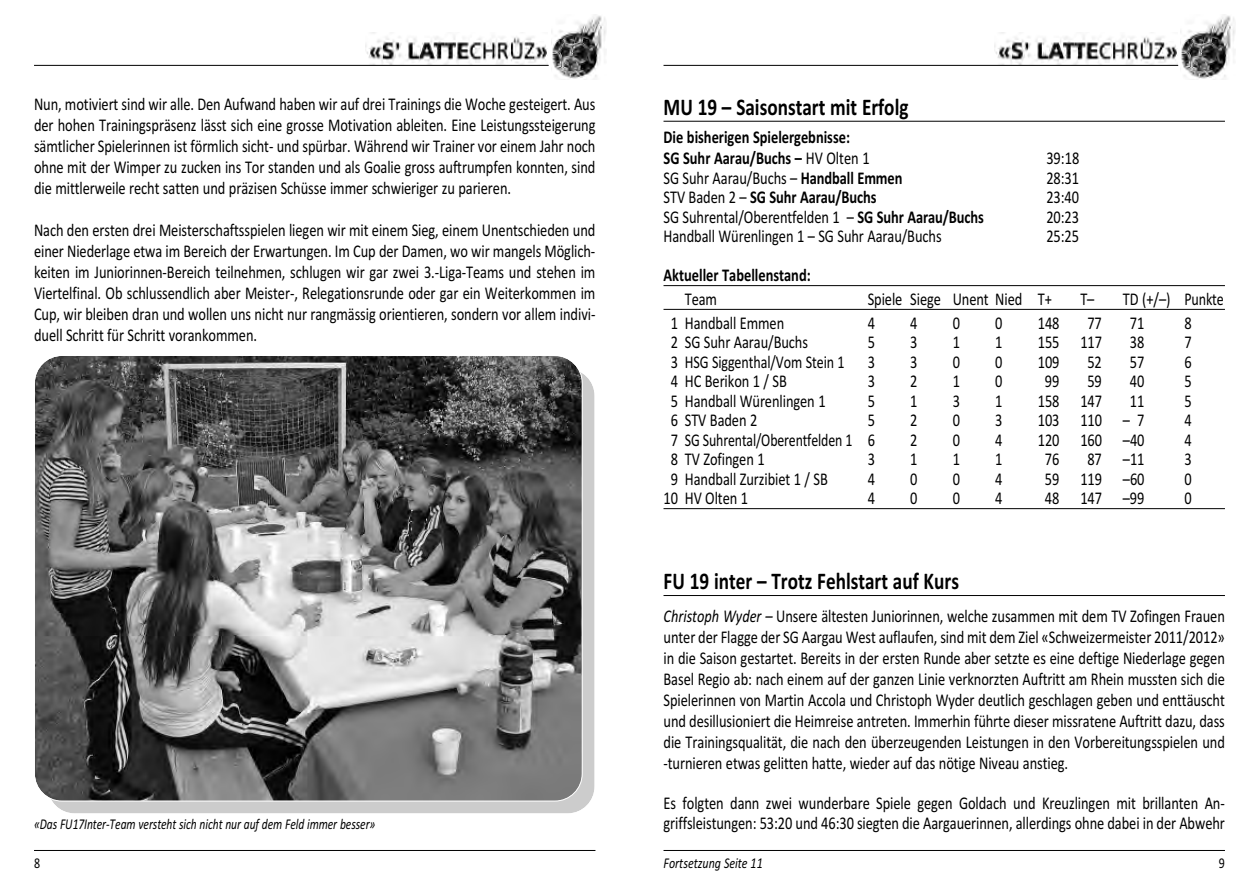
<style>
.page{position:relative;width:1259px;height:893px;background:#fff}
.page>*{position:absolute;margin:0;border:0;box-sizing:border-box;transform-origin:0 0}
.t1{font:700 24px "Calibri";color:#000;scale:.8 1}
.t2{font:18px/21px "Calibri";letter-spacing:-.005em;color:#000;text-align:justify;scale:.8 1}
.t3{font:700 18px/21px "Calibri";color:#000;scale:.8 1}
.t4{font:italic 15px "Calibri";letter-spacing:-.005em;color:#000;scale:.77 1}
.t5{font:italic 15px "Calibri";letter-spacing:-.005em;color:#000;scale:.8 1}
.t6{font:15px "Calibri";color:#000;scale:.8 1}
.s1{font-weight:400}
.s2{font-weight:700}
.s3{color:#fff}
.s4{font-style:italic}
</style>
<div class="page">
<hr style="left:663px;top:850px;width:562px;height:1px;background:#000">
<hr style="left:34px;top:850px;width:561px;height:1px;background:#000">
<img style="left:995px;top:32px;width:182px;height:32px">
<img style="left:1181px;top:14px;width:54px;height:65px">
<hr style="left:663px;top:65px;width:515px;height:1px;background:#000">
<img style="left:365px;top:32px;width:182px;height:32px">
<img style="left:551px;top:14px;width:55px;height:65px">
<hr style="left:34px;top:65px;width:515px;height:1px;background:#000">
<hr style="left:663px;top:121px;width:562px;height:1px;background:#000">
<hr style="left:663px;top:285px;width:562px;height:1px;background:#000">
<hr style="left:663px;top:309px;width:562px;height:1px;background:#000">
<hr style="left:663px;top:508px;width:562px;height:1px;background:#000">
<hr style="left:663px;top:595px;width:562px;height:1px;background:#000">
<svg style="left:52px;top:374px;width:543px;height:439px;background:#cecece"></svg>
<svg style="left:35px;top:356px;width:548px;height:445px;background:#6b6b6b"></svg>
<p class="t2" style="left:34px;top:93px;width:703px">Nun, motiviert sind wir alle. Den Aufwand haben wir auf drei Trainings die Woche gesteigert. Aus der hohen Trainingspräsenz lässt sich eine grosse Motivation ableiten. Eine Leistungssteigerung sämtlicher Spielerinnen ist förmlich sicht- und spürbar. Während wir Trainer vor einem Jahr noch ohne mit der Wimper zu zucken ins Tor standen und als Goalie gross auftrumpfen konnten, sind die mittlerweile recht satten und präzisen Schüsse immer schwieriger zu parieren.</p>
<p class="t2" style="left:34px;top:219px;width:703px">Nach den ersten drei Meisterschaftsspielen liegen wir mit einem Sieg, einem Unentschieden und einer Niederlage etwa im Bereich der Erwartungen. Im Cup der Damen, wo wir mangels Möglich&shy;keiten im Juniorinnen-Bereich teilnehmen, schlugen wir gar zwei 3.-Liga-Teams und stehen im Viertelfinal. Ob schlussendlich aber Meister-, Relegationsrunde oder gar ein Weiterkommen im Cup, wir bleiben dran und wollen uns nicht nur rangmässig orientieren, sondern vor allem indivi&shy;duell Schritt für Schritt vorankommen.</p>
<h1 class="t1" style="left:663px;top:92px;width:308px">MU 19 – Saisonstart mit Erfolg</h1>
<p class="t3" style="left:663px;top:126px;width:259px">Die bisherigen Spielergebnisse:<br>SG Suhr Aarau/Buchs – <span class="s1">HV Olten 1</span></p>
<p class="t2" style="left:1046px;top:147px;width:43px">39:18</p>
<p class="t2" style="left:663px;top:167px;width:300px">SG Suhr Aarau/Buchs – <span class="s2">Handball Emmen</span></p>
<p class="t2" style="left:1046px;top:167px;width:42px">28:31</p>
<p class="t3" style="left:663px;top:186px;width:268px"><span class="s1">STV Baden 2 –</span> SG Suhr Aarau/Buchs</p>
<p class="t2" style="left:1046px;top:186px;width:42px">23:40</p>
<p class="t2" style="left:663px;top:206px;width:402px">SG Suhrental/Oberentfelden 1 – <span class="s2">SG Suhr Aarau/Buchs</span></p>
<p class="t2" style="left:1046px;top:206px;width:42px">20:23</p>
<p class="t2" style="left:663px;top:225px;width:349px">Handball Würenlingen 1 – SG Suhr Aarau/Buchs</p>
<p class="t2" style="left:1046px;top:225px;width:42px">25:25</p>
<p class="t3" style="left:663px;top:264px;width:185px">Aktueller Tabellenstand:</p>
<p class="t2" style="left:685px;top:288px;width:42px">Team</p>
<p class="t2" style="left:867px;top:288px;width:232px">Spiele Siege Unent Nied T+</p>
<p class="t2" style="left:1080px;top:288px;width:19px">T–</p>
<p class="t2" style="left:1123px;top:288px;width:128px">TD (+/–) Punkte</p>
<p class="t2" style="left:663px;top:312px;width:152px"><span class="s3">0</span>1 Handball Emmen</p>
<p class="t2" style="left:867px;top:312px;width:11px">4</p>
<p class="t2" style="left:910px;top:312px;width:11px">4</p>
<p class="t2" style="left:952px;top:312px;width:11px">0</p>
<p class="t2" style="left:995px;top:312px;width:11px">0</p>
<p class="t2" style="left:1037px;top:312px;width:29px">148</p>
<p class="t2" style="left:1087px;top:312px;width:20px">77</p>
<p class="t2" style="left:1130px;top:312px;width:20px">71</p>
<p class="t2" style="left:1184px;top:312px;width:11px">8</p>
<p class="t2" style="left:663px;top:331px;width:182px"><span class="s3">0</span>2 SG Suhr Aarau/Buchs</p>
<p class="t2" style="left:867px;top:331px;width:11px">5</p>
<p class="t2" style="left:910px;top:331px;width:11px">3</p>
<p class="t2" style="left:952px;top:331px;width:11px">1</p>
<p class="t2" style="left:995px;top:331px;width:11px">1</p>
<p class="t2" style="left:1037px;top:331px;width:82px">155 117</p>
<p class="t2" style="left:1130px;top:331px;width:20px">38</p>
<p class="t2" style="left:1184px;top:331px;width:11px">7</p>
<p class="t2" style="left:663px;top:351px;width:228px"><span class="s3">0</span>3 HSG Siggenthal/Vom Stein 1</p>
<p class="t2" style="left:867px;top:351px;width:11px">3</p>
<p class="t2" style="left:910px;top:351px;width:11px">3</p>
<p class="t2" style="left:952px;top:351px;width:11px">0</p>
<p class="t2" style="left:995px;top:351px;width:11px">0</p>
<p class="t2" style="left:1037px;top:351px;width:29px">109</p>
<p class="t2" style="left:1087px;top:351px;width:20px">52</p>
<p class="t2" style="left:1130px;top:351px;width:20px">57</p>
<p class="t2" style="left:1184px;top:351px;width:11px">6</p>
<p class="t2" style="left:663px;top:370px;width:156px"><span class="s3">0</span>4 HC Berikon 1 / SB</p>
<p class="t2" style="left:867px;top:370px;width:11px">3</p>
<p class="t2" style="left:910px;top:370px;width:11px">2</p>
<p class="t2" style="left:952px;top:370px;width:11px">1</p>
<p class="t2" style="left:995px;top:370px;width:11px">0</p>
<p class="t2" style="left:1044px;top:370px;width:20px">99</p>
<p class="t2" style="left:1087px;top:370px;width:20px">59</p>
<p class="t2" style="left:1130px;top:370px;width:20px">40</p>
<p class="t2" style="left:1184px;top:370px;width:11px">5</p>
<p class="t2" style="left:663px;top:390px;width:204px"><span class="s3">0</span>5 Handball Würenlingen 1</p>
<p class="t2" style="left:867px;top:390px;width:11px">5</p>
<p class="t2" style="left:910px;top:390px;width:11px">1</p>
<p class="t2" style="left:952px;top:390px;width:11px">3</p>
<p class="t2" style="left:995px;top:390px;width:11px">1</p>
<p class="t2" style="left:1037px;top:390px;width:82px">158 147</p>
<p class="t2" style="left:1130px;top:390px;width:20px">11</p>
<p class="t2" style="left:1184px;top:390px;width:11px">5</p>
<p class="t2" style="left:663px;top:409px;width:119px"><span class="s3">0</span>6 STV Baden 2</p>
<p class="t2" style="left:867px;top:409px;width:11px">5</p>
<p class="t2" style="left:910px;top:409px;width:11px">2</p>
<p class="t2" style="left:952px;top:409px;width:11px">0</p>
<p class="t2" style="left:995px;top:409px;width:11px">3</p>
<p class="t2" style="left:1037px;top:409px;width:135px">103 110 – 7</p>
<p class="t2" style="left:1184px;top:409px;width:11px">4</p>
<p class="t2" style="left:663px;top:429px;width:266px"><span class="s3">0</span>7 SG Suhrental/Oberentfelden 1 6</p>
<p class="t2" style="left:910px;top:429px;width:11px">2</p>
<p class="t2" style="left:952px;top:429px;width:11px">0</p>
<p class="t2" style="left:995px;top:429px;width:11px">4</p>
<p class="t2" style="left:1037px;top:429px;width:135px">120 160 –40</p>
<p class="t2" style="left:1184px;top:429px;width:11px">4</p>
<p class="t2" style="left:663px;top:448px;width:128px"><span class="s3">0</span>8 TV Zofingen 1</p>
<p class="t2" style="left:867px;top:448px;width:11px">3</p>
<p class="t2" style="left:910px;top:448px;width:11px">1</p>
<p class="t2" style="left:952px;top:448px;width:11px">1</p>
<p class="t2" style="left:995px;top:448px;width:11px">1</p>
<p class="t2" style="left:1044px;top:448px;width:20px">76</p>
<p class="t2" style="left:1087px;top:448px;width:73px">87 –11</p>
<p class="t2" style="left:1184px;top:448px;width:11px">3</p>
<p class="t2" style="left:663px;top:468px;width:207px"><span class="s3">0</span>9 Handball Zurzibiet 1 / SB</p>
<p class="t2" style="left:867px;top:468px;width:11px">4</p>
<p class="t2" style="left:910px;top:468px;width:11px">0</p>
<p class="t2" style="left:952px;top:468px;width:11px">0</p>
<p class="t2" style="left:995px;top:468px;width:11px">4</p>
<p class="t2" style="left:1044px;top:468px;width:126px">59 119 –60</p>
<p class="t2" style="left:1184px;top:468px;width:11px">0</p>
<p class="t2" style="left:663px;top:487px;width:107px">10 HV Olten 1</p>
<p class="t2" style="left:867px;top:487px;width:11px">4</p>
<p class="t2" style="left:910px;top:487px;width:11px">0</p>
<p class="t2" style="left:952px;top:487px;width:11px">0</p>
<p class="t2" style="left:995px;top:487px;width:11px">4</p>
<p class="t2" style="left:1044px;top:487px;width:126px">48 147 –99</p>
<p class="t2" style="left:1184px;top:487px;width:11px">0</p>
<h1 class="t1" style="left:663px;top:566px;width:371px">FU 19 inter – Trotz Fehlstart auf Kurs</h1>
<p class="t2" style="left:663px;top:605px;width:703px"><span class="s4">Christoph Wyder –</span> Unsere ältesten Juniorinnen, welche zusammen mit dem TV Zofingen Frauen unter der Flagge der SG Aargau West auflaufen, sind mit dem Ziel «Schweizermeister 2011/2012» in die Saison gestartet. Bereits in der ersten Runde aber setzte es eine deftige Niederlage gegen Basel Regio ab: nach einem auf der ganzen Linie verknorzten Auftritt am Rhein mussten sich die Spielerinnen von Martin Accola und Christoph Wyder deutlich geschlagen geben und enttäuscht und desillusioniert die Heimreise antreten. Immerhin führte dieser missratene Auftritt dazu, dass die Trainingsqualität, die nach den überzeugenden Leistungen in den Vorbereitungsspielen und -turnieren etwas gelitten hatte, wieder auf das nötige Niveau anstieg.</p>
<p class="t2" style="left:663px;top:792px;width:703px">Es folgten dann zwei wunderbare Spiele gegen Goldach und Kreuzlingen mit brillanten An-</p>
<p class="t4" style="left:34px;top:815px;width:445px">«Das FU17Inter-Team versteht sich nicht nur auf dem Feld immer besser»</p>
<p class="t2" style="left:663px;top:812px;width:703px">griffsleistungen: 53:20 und 46:30 siegten die Aargauerinnen, allerdings ohne dabei in der Abwehr</p>
<p class="t5" style="left:663px;top:854px;width:126px">Fortsetzung Seite 11</p>
<p class="t6" style="left:34px;top:854px;width:9px">8</p>
<p class="t6" style="left:1218px;top:854px;width:9px">9</p>
</div>
